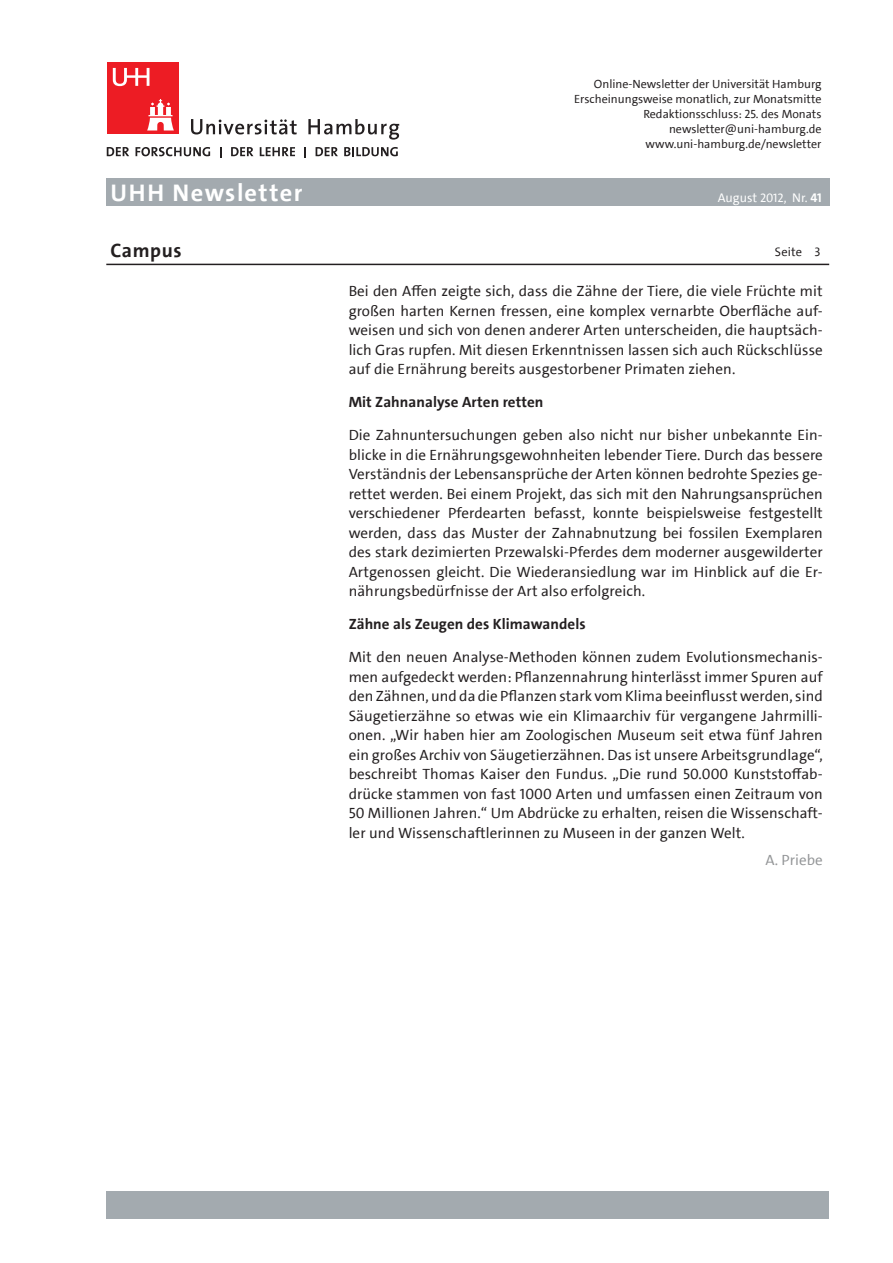
<style>
.page{position:relative;width:893px;height:1263px;background:#fff}
.page>*{position:absolute;margin:0;border:0;box-sizing:border-box;transform-origin:0 0}
.t1{font:700 24.3px "The Sans UHH";letter-spacing:.06em;color:#fff}
.t2{font:700 19.5px "The Sans UHH";letter-spacing:.03em;color:#231f20}
.t3{font:15px/19.5px "The Sans UHH";letter-spacing:.005em;color:#231f20;text-align:justify}
.t4{font:700 15px "The Sans UHH";letter-spacing:.005em;color:#231f20}
.t5{font:15px "The Sans UHH";color:#949698}
.t6{font:12.75px "The Sans UHH";color:#fff}
.t7{font:12.3px "The Sans UHH";letter-spacing:.01em;color:#231f20}
.t8{font:12px/15px "The Sans UHH";color:#231f20;text-align:right}
.s1{font-size:12.3px}
.s2{font-weight:700}
</style>
<div class="page">
<svg style="left:191px;top:119px;width:106px;height:15px"></svg>
<svg style="left:308px;top:119px;width:91px;height:21px"></svg>
<div style="left:107px;top:63px;width:72px;height:71px;background:#ed1c24"></div>
<svg style="left:147px;top:99px;width:27px;height:31px"></svg>
<svg style="left:113px;top:68px;width:36px;height:18px"></svg>
<svg style="left:107px;top:147px;width:22px;height:9px"></svg>
<svg style="left:136px;top:147px;width:74px;height:9px"></svg>
<svg style="left:231px;top:147px;width:22px;height:9px"></svg>
<svg style="left:260px;top:147px;width:35px;height:9px"></svg>
<svg style="left:316px;top:147px;width:22px;height:9px"></svg>
<svg style="left:344px;top:147px;width:54px;height:9px"></svg>
<div style="left:106px;top:179px;width:723px;height:27px;background:#a3aaaf"></div>
<div style="left:106px;top:1191px;width:723px;height:27px;background:#a3aaaf"></div>
<hr style="left:106px;top:264px;width:723px;height:1px;background:#231f20">
<p class="t8" style="left:574px;top:76px;width:249px">Online-Newsletter der Universität Hamburg Erscheinungsweise monatlich, zur Monatsmitte Redaktionsschluss: 25. des Monats newsletter@uni-hamburg.de www.uni-hamburg.de/newsletter</p>
<h1 class="t1" style="left:111px;top:177px;width:194px">UHH Newsletter</h1>
<p class="t6" style="left:718px;top:189px;width:105px">August <span class="s1">2012</span>, Nr. <span class="s2">41</span></p>
<h2 class="t2" style="left:111px;top:238px;width:73px">Campus</h2>
<p class="t7" style="left:775px;top:244px;width:29px">Seite</p>
<p class="t3" style="left:349px;top:281px;width:476px">Bei den Affen zeigte sich, dass die Zähne der Tiere, die viele Früchte mit großen harten Kernen fressen, eine komplex vernarbte Oberfläche auf&shy;weisen und sich von denen anderer Arten unterscheiden, die hauptsäch&shy;lich Gras rupfen. Mit diesen Erkenntnissen lassen sich auch Rückschlüsse auf die Ernährung bereits ausgestorbener Primaten ziehen.</p>
<p class="t4" style="left:349px;top:392px;width:196px">Mit Zahnanalyse Arten retten</p>
<p class="t3" style="left:349px;top:425px;width:476px">Die Zahnuntersuchungen geben also nicht nur bisher unbekannte Ein&shy;blicke in die Ernährungsgewohnheiten lebender Tiere. Durch das bessere Verständnis der Lebensansprüche der Arten können bedrohte Spezies ge&shy;rettet werden. Bei einem Projekt, das sich mit den Nahrungsansprüchen verschiedener Pferdearten befasst, konnte beispielsweise festgestellt werden, dass das Muster der Zahnabnutzung bei fossilen Exemplaren des stark dezimierten Przewalski-Pferdes dem moderner ausgewilderter Artgenossen gleicht. Die Wiederansiedlung war im Hinblick auf die Er&shy;nährungsbedürfnisse der Art also erfolgreich.</p>
<p class="t4" style="left:349px;top:614px;width:239px">Zähne als Zeugen des Klimawandels</p>
<p class="t3" style="left:349px;top:647px;width:476px">Mit den neuen Analyse-Methoden können zudem Evolutionsmechanis&shy;men aufgedeckt werden: Pflanzennahrung hinterlässt immer Spuren auf den Zähnen, und da die Pflanzen stark vom Klima beeinflusst werden, sind Säugetierzähne so etwas wie ein Klimaarchiv für vergangene Jahrmilli&shy;onen. „Wir haben hier am Zoologischen Museum seit etwa fünf Jahren ein großes Archiv von Säugetierzähnen. Das ist unsere Arbeitsgrundlage“, beschreibt Thomas Kaiser den Fundus. „Die rund 50.000 Kunststoffab&shy;drücke stammen von fast 1000 Arten und umfassen einen Zeitraum von 50 Millionen Jahren.“ Um Abdrücke zu erhalten, reisen die Wissenschaft&shy;ler und Wissenschaftlerinnen zu Museen in der ganzen Welt.</p>
<p class="t5" style="left:765px;top:850px;width:59px">A. Priebe</p>
<p class="t7" style="left:815px;top:244px;width:8px">3</p>
</div>
